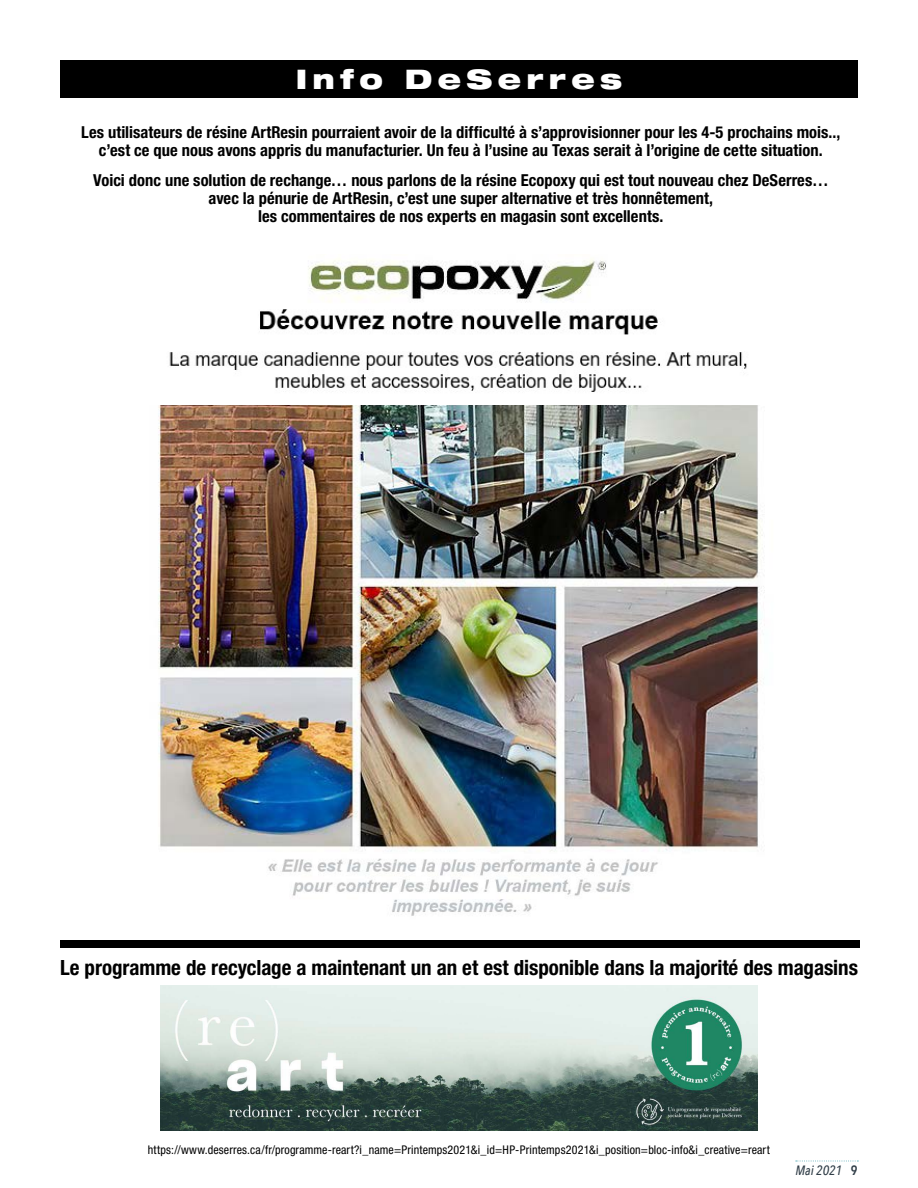
<style>
.page{position:relative;width:918px;height:1188px;background:#fff}
.page>*{position:absolute;margin:0;border:0;box-sizing:border-box;transform-origin:0 0}
.t1{font:900 expanded 27px "Helvetica Neue LT Pro";letter-spacing:.2em;color:#fff}
.t2{font:700 condensed 21px "Helvetica Neue LT Pro";color:#000}
.t3{font:700 condensed 16.5px/18px "Helvetica Neue LT Pro";letter-spacing:.005em;color:#000;text-align:center}
.t4{font:italic 500 13.5px "Avenir Next Condensed";color:#313e48}
.t5{font:condensed 12px "Helvetica Neue LT Pro";letter-spacing:.01em;color:#000}
.s1{font-weight:600;font-style:normal}
</style>
<div class="page">
<svg style="left:796px;top:1161px;width:62px;height:1px"></svg>
<div style="left:60px;top:60px;width:798px;height:38px;background:#000"></div>
<img style="left:169px;top:259px;width:578px;height:133px">
<img style="left:158px;top:405px;width:607px;height:447px">
<img style="left:161px;top:986px;width:596px;height:145px">
<div style="left:60px;top:940px;width:799px;height:8px;background:#000"></div>
<img style="left:268px;top:858px;width:390px;height:58px">
<h1 class="t1" style="left:296px;top:61px;width:328px">Info DeSerres</h1>
<p class="t3" style="left:81px;top:123px;width:761px">Les utilisateurs de résine ArtResin pourraient avoir de la difficulté à s’approvisionner pour les 4-5 prochains mois.., c’est ce que nous avons appris du manufacturier. Un feu à l’usine au Texas serait à l’origine de cette situation.</p>
<p class="t3" style="left:93px;top:171px;width:737px">Voici donc une solution de rechange… nous parlons de la résine Ecopoxy qui est tout nouveau chez DeSerres… avec la pénurie de ArtResin, c’est une super alternative et très honnêtement,<br>les commentaires de nos experts en magasin sont excellents.</p>
<p class="t2" style="left:60px;top:954px;width:800px">Le programme de recyclage a maintenant un an et est disponible dans la majorité des magasins</p>
<p class="t5" style="left:148px;top:1143px;width:623px">https://www.deserres.ca/fr/programme-reart?i_name=Printemps2021&amp;i_id=HP-Printemps2021&amp;i_position=bloc-info&amp;i_creative=reart</p>
<p class="t4" style="left:795px;top:1162px;width:64px">Mai 2021 <span class="s1">9</span></p>
</div>
